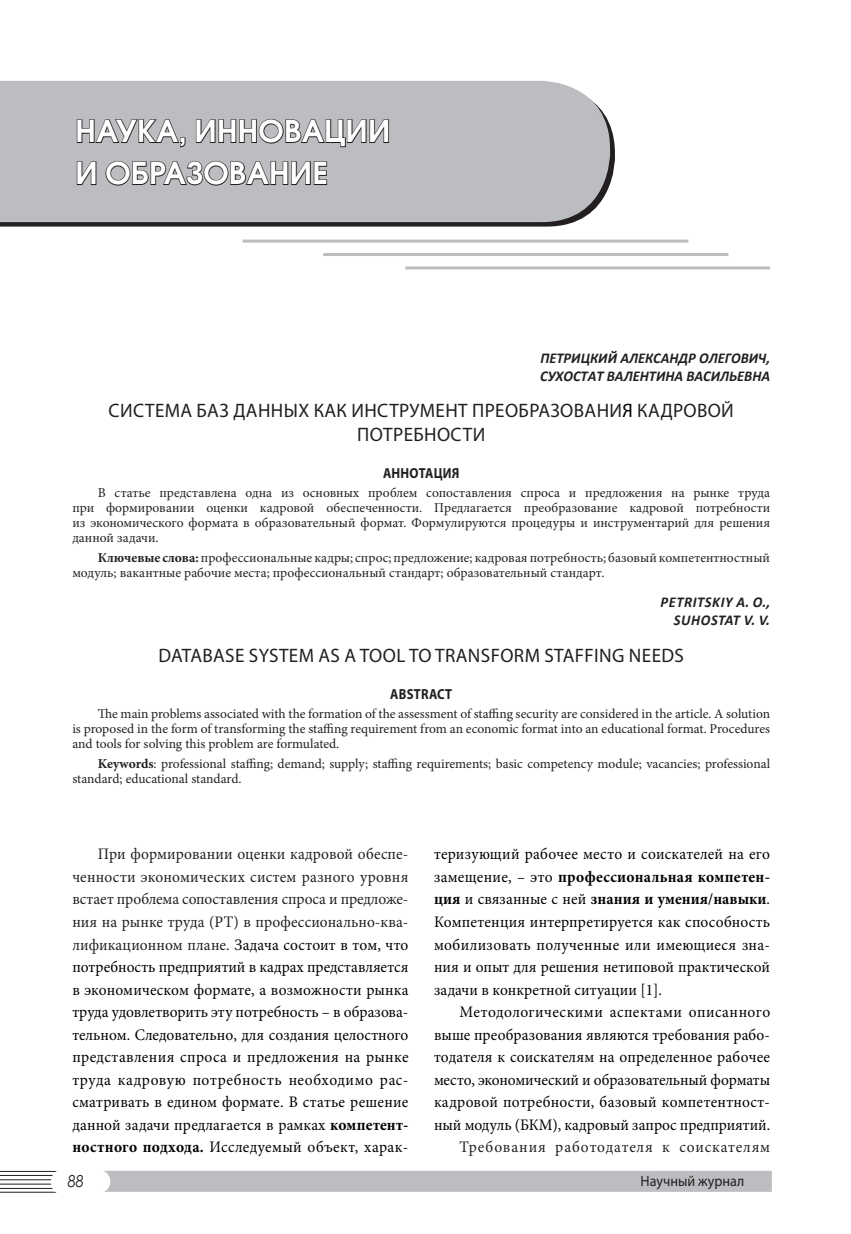
<style>
.page{position:relative;width:851px;height:1234px;background:#fff}
.page>*{position:absolute;margin:0;border:0;box-sizing:border-box;transform-origin:0 0}
.Раздел_Заголовок2{font:600 30px/42px "Avant Garde Gothic C";letter-spacing:.01em;color:#fff}
.Заголовок{font:19.5px/23.4px "Myriad Pro";letter-spacing:.02em;color:#231f20;text-align:center}
.ЗаголовокАнгл{font:19.5px "Myriad Pro";letter-spacing:.02em;color:#231f20}
.t1{font:italic 16.5px "Century Gothic";color:#231f20;scale:.9 1}
.Основной_текст2{font:16.05px/22.5px "Minion Pro";letter-spacing:.005em;color:#000;text-align:justify;scale:.96 1}
.Основной_текст2-2{font:16.05px "Minion Pro";letter-spacing:.055em;color:#231f20;scale:.96 1}
.ФИО_русск{font:italic 700 15px/18px "Calibri";color:#231f20;scale:.96 1}
.ФИО_англ{font:italic 700 15px/18px "Calibri";letter-spacing:.04em;color:#231f20;text-align:right;scale:.96 1}
.t2{font:15px "Myriad Pro";color:#231f20;scale:.94 1}
.АннотацЗагол{font:700 14.55px "Myriad Pro";letter-spacing:.02em;color:#231f20;scale:.87 1}
.АннотацТекст{font:13.5px/15px "Minion Pro";color:#231f20;text-align:justify}
.Ключ_слова{font:13.5px/15px "Minion Pro";color:#231f20}
.s1{color:#000}
.s2{font-weight:700}
.s3{color:#231f20}
</style>
<div class="page">
<div style="left:99px;top:1170px;width:672px;height:21px;background:#bcbdc0"></div>
<div style="left:89px;top:1170px;width:20px;height:21px;background:#fff;border-radius:50%"></div>
<div style="left:88px;top:1169px;width:22px;height:23px;border:2px solid #fff;border-radius:50%"></div>
<hr style="left:0;top:1183px;width:63px;height:1px;background:#231f20">
<hr style="left:0;top:1170px;width:63px;height:1px;background:#231f20">
<hr style="left:0;top:1174px;width:63px;height:1px;background:#231f20">
<hr style="left:0;top:1178px;width:63px;height:1px;background:#231f20">
<hr style="left:0;top:1187px;width:63px;height:1px;background:#231f20">
<hr style="left:0;top:1191px;width:63px;height:1px;background:#231f20">
<div style="left:52px;top:1170px;width:17px;height:22px;background:#fff;border-radius:50%"></div>
<div style="left:51px;top:1169px;width:19px;height:24px;border:2px solid #fff;border-radius:50%"></div>
<svg style="left:0;top:125px;width:615px;height:101px"></svg>
<div style="left:0;top:81px;width:610px;height:141px;background:#bcbdc0"></div>
<svg style="left:76px;top:118px;width:111px;height:30px;background:#969698"></svg>
<svg style="left:195px;top:118px;width:195px;height:30px;background:#919193"></svg>
<svg style="left:76px;top:160px;width:21px;height:26px"></svg>
<svg style="left:105px;top:160px;width:223px;height:26px;background:#8c8b8e"></svg>
<hr style="left:242px;top:239px;width:446px;height:3px;background:#bcbdc0">
<hr style="left:323px;top:253px;width:405px;height:3px;background:#bcbdc0">
<hr style="left:405px;top:266px;width:365px;height:3px;background:#bcbdc0">
<p class="Раздел_Заголовок2" style="left:75px;top:110px;width:316px">НАУКА, ИННОВАЦИИ<br>И ОБРАЗОВАНИЕ</p>
<p class="ФИО_русск" style="left:540px;top:348px;width:241px">ПЕТРИЦКИЙ АЛЕКСАНДР ОЛЕГОВИЧ,<br>СУХОСТАТ ВАЛЕНТИНА ВАСИЛЬЕВНА</p>
<p class="Заголовок" style="left:109px;top:398px;width:626px">СИСТЕМА БАЗ ДАННЫХ КАК ИНСТРУМЕНТ ПРЕОБРАЗОВАНИ<span class="s1">Я</span> КАДРОВОЙ<br>ПОТРЕБНОСТИ</p>
<p class="АннотацЗагол" style="left:383px;top:463px;width:89px">АННОТАЦИЯ</p>
<p class="АннотацТекст" style="left:72px;top:485px;width:699px;text-indent:26px">В статье представлена одна из основных проблем сопоставления спроса и предложения на рынке труда при формировании оценки кадровой обеспеченности. Предлагается преобразование кадровой потребности из экономического формата в образовательный формат. Формулируются процедуры и инструментарий для решения данной задачи.</p>
<p class="Ключ_слова" style="left:72px;top:550px;width:699px;text-indent:26px"><span class="s2">Ключевые слова:</span> профессиональные кадры; спрос; предложение; кадровая потребность; базовый компетентностный модуль; вакантные рабочие места; профессиональный стандарт; образовательный стандарт.</p>
<p class="ФИО_англ" style="left:660px;top:593px;width:115px">PETRITSKIY A. O.,<br>SUHOSTAT V. V.</p>
<p class="ЗаголовокАнгл" style="left:158px;top:643px;width:527px">DATABASE SYSTEM AS A TOOL TO TRANSFORM STAFFING NEEDS</p>
<p class="АннотацЗагол" style="left:390px;top:684px;width:73px">ABSTRACT</p>
<p class="АннотацТекст" style="left:72px;top:706px;width:699px;text-indent:26px">The main problems associated with the formation of the assessment of staffing security are considered in the article. A solution is proposed in the form of transforming the staffing requirement from an economic format into an educational format. Procedures and tools for solving this problem are formulated.</p>
<p class="Ключ_слова" style="left:72px;top:755px;width:699px;text-indent:26px"><span class="s2">Keywords</span>: professional staffing; demand; supply; staffing requirements; basic competency module; vacancies; professional standard; educational standard.</p>
<p class="Основной_текст2" style="left:72px;top:843px;width:351px;text-indent:26px"><span class="s3">При формировании оценки кадровой обеспе&shy;ченности экономических систем разного уровня встает проблема сопоставления спроса и предложе&shy;ния на рынке труда (РТ) в профессионально-ква&shy;лификационном плане.</span> Задача состоит в том, что потребность предприятий в кадрах представляется в экономическом формате, а возможности рынка труда удовлетворить эту потребность – в образова&shy;тельном. Следовательно, для создания целостного представления спроса и предложения на рынке труда кадровую потребность необходимо рас&shy;сматривать в едином формате. В статье решение данной задачи предлагается в рамках <span class="s2">компетент&shy;ностного подхода.</span> Исследуемый объект, харак-</p>
<p class="Основной_текст2" style="left:434px;top:843px;width:351px">теризующий рабочее место и соискателей на его замещение, – это <span class="s2">профессиональная компетен&shy;ция</span> и связанные с ней <span class="s2">знания и умения/навыки</span>.<br>Компетенция интерпретируется как способность мобилизовать полученные или имеющиеся зна&shy;ния и опыт для решения нетиповой практической задачи в конкретной ситуации [1].</p>
<p class="Основной_текст2" style="left:434px;top:1000px;width:351px;text-indent:26px">Методологическими аспектами описанного выше преобразования являются требования рабо&shy;тодателя к соискателям на определенное рабочее место, экономический и образовательный форматы кадровой потребности, базовый компетентност&shy;ный модуль (БКМ), кадровый запрос предприятий.</p>
<p class="Основной_текст2-2" style="left:459px;top:1135px;width:325px">Требования работодателя к соискателям</p>
<p class="t1" style="left:68px;top:1169px;width:20px">88</p>
<p class="t2" style="left:640px;top:1171px;width:112px">Научный журнал</p>
</div>
